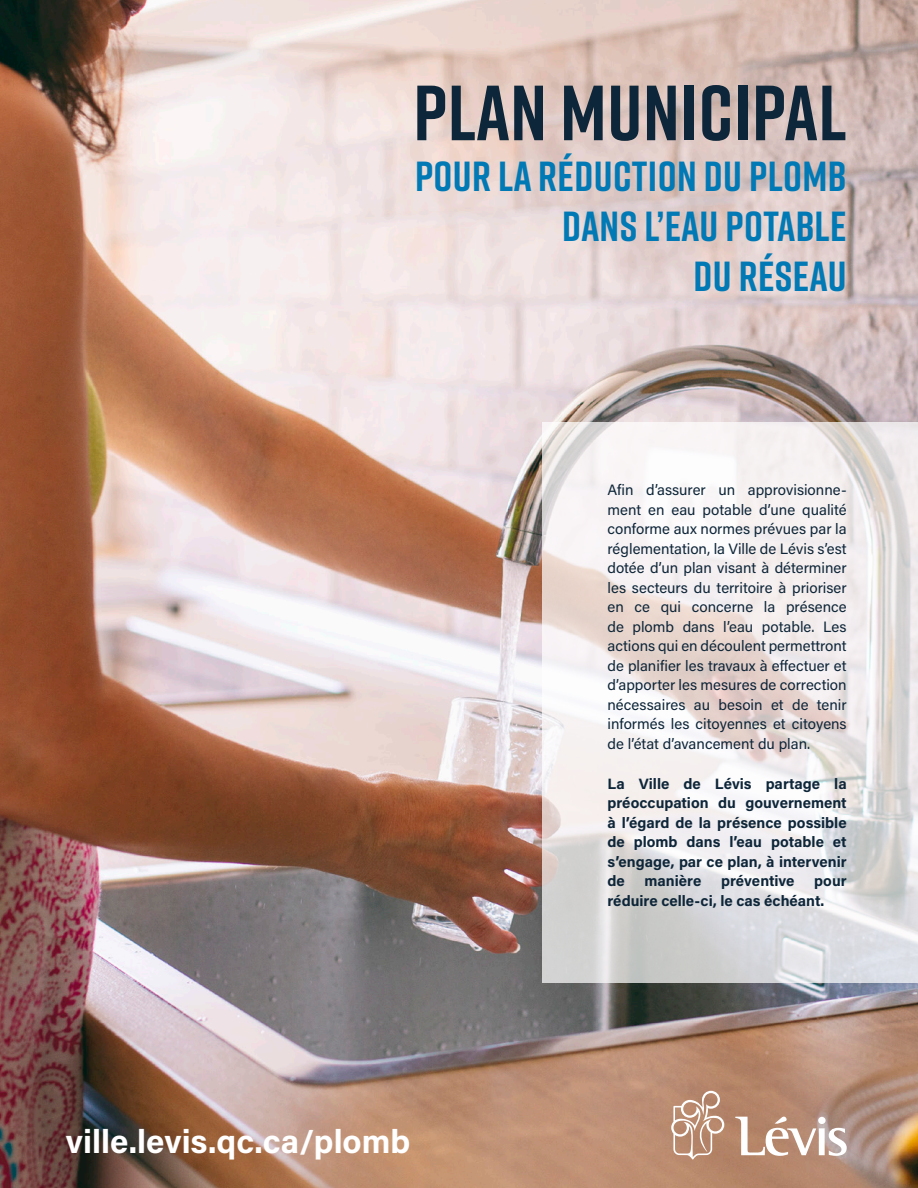
<style>
.page{position:relative;width:918px;height:1188px;background:#fff}
.page>*{position:absolute;margin:0;border:0;box-sizing:border-box;transform-origin:0 0}
.t1{font:700 78px "Rift";letter-spacing:.01em;color:#0e2639}
.t2{font:700 42px/50.4px "Rift";letter-spacing:.01em;color:#0079b5;text-align:right}
.t3{font:700 33px "Acumin Pro";color:#fff}
.t4{font:15px/19.5px "Acumin Pro";color:#0e2639;text-align:justify}
.t5{font:700 15px/19.5px "Acumin Pro";color:#0e2639;text-align:justify}
</style>
<div class="page">
<img style="left:0;top:0;width:918px;height:1188px">
<svg style="left:671px;top:1091px;width:53px;height:68px;background:#c5a08a"></svg>
<svg style="left:735px;top:1116px;width:112px;height:40px"></svg>
<svg style="left:542px;top:423px;width:376px;height:560px"></svg>
<p class="t1" style="left:413px;top:57px;width:434px">PLAN MUNICIPAL</p>
<p class="t2" style="left:415px;top:150px;width:433px">POUR LA RÉDUCTION DU PLOMB<br>DANS L’EAU POTABLE<br>DU RÉSEAU</p>
<p class="t3" style="left:66px;top:1118px;width:346px">ville.levis.qc.ca/plomb</p>
<p class="t4" style="left:608px;top:480px;width:241px">Afin d’assurer un approvisionne&shy;ment en eau potable d’une qualité conforme aux normes prévues par la réglementation, la Ville de Lévis s’est dotée d’un plan visant à déterminer les secteurs du territoire à prioriser en ce qui concerne la présence de plomb dans l’eau potable. Les actions qui en découlent permettront de planifier les travaux à effectuer et d’apporter les mesures de correction nécessaires au besoin et de tenir informés les citoyennes et citoyens de l’état d’avancement du plan.</p>
<p class="t5" style="left:608px;top:773px;width:241px">La Ville de Lévis partage la préoccupation du gouvernement à l’égard de la présence possible de plomb dans l’eau potable et s’engage, par ce plan, à intervenir de</p>
<p class="t5" style="left:645px;top:870px;width:58px">manière</p>
<p class="t5" style="left:721px;top:870px;width:75px">préventive</p>
<p class="t5" style="left:608px;top:870px;width:241px;text-indent:207px">pour réduire celle-ci, le cas échéant.</p>
</div>
